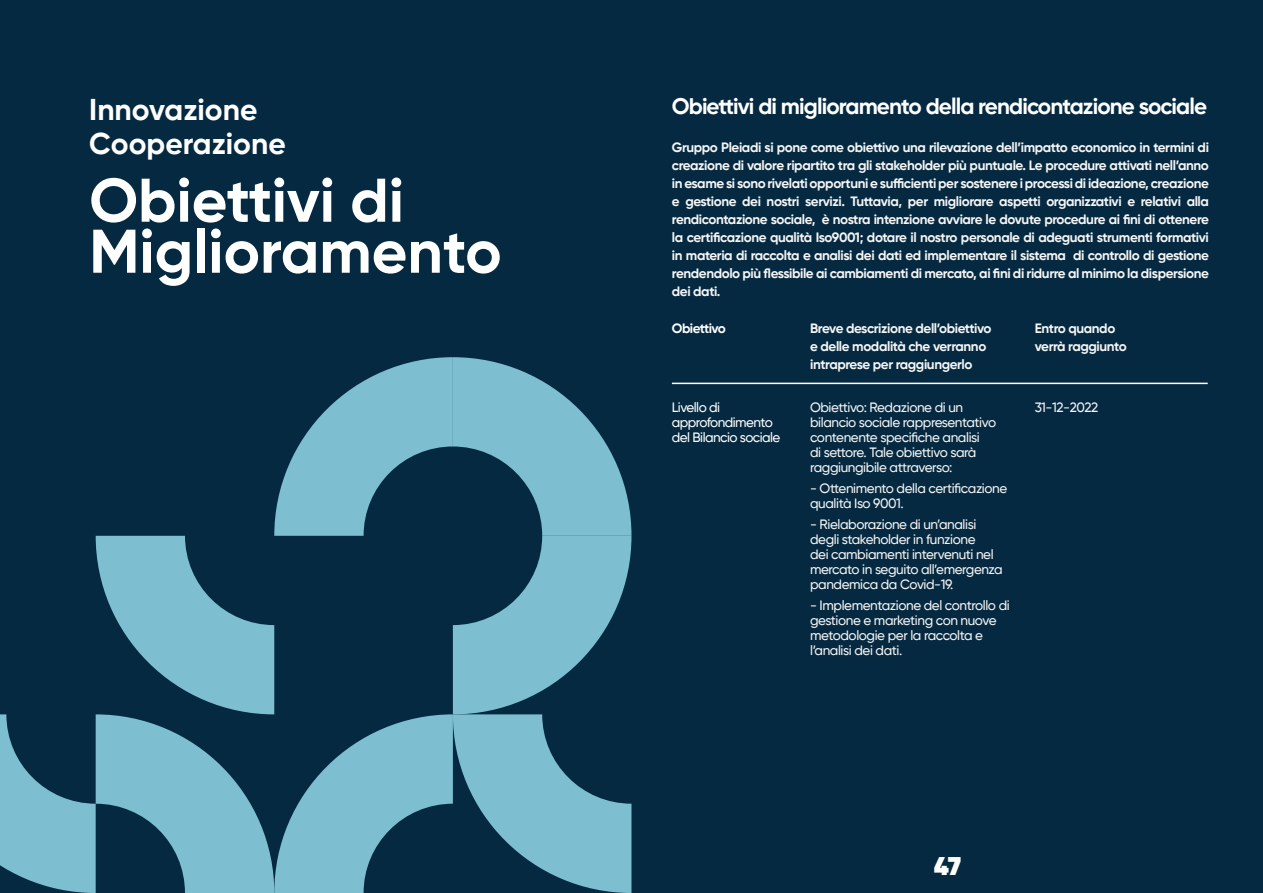
<style>
.page{position:relative;width:1263px;height:893px;background:#052940}
.page>*{position:absolute;margin:0;border:0;box-sizing:border-box;transform-origin:0 0}
.t1{font:700 61.5px "Gilroy";color:#fff}
.t2{font:700 30px "Gilroy";color:#fff}
.t3{font:800 25.5px "Gilroy";color:#fff}
.t4{font:700 22.5px "Gilroy";letter-spacing:-.04em;color:#fff}
.t5{font:700 13.5px/18px "Gilroy";letter-spacing:-.03em;color:#f5f5f5;text-align:justify}
.t6{font:500 13.5px/15px "Gilroy";letter-spacing:-.03em;color:#f5f5f5}
.t7{font:500 13.5px/15px "Gilroy";letter-spacing:-.04em;color:#fff}
.t8{font:700 13.5px "Gilroy";letter-spacing:-.045em;color:#fff}
</style>
<div class="page">
<svg style="left:0;top:357px;width:631px;height:536px"></svg>
<hr style="left:672px;top:383px;width:536px;height:1px;background:#fff">
<p class="t2" style="left:89px;top:90px;width:170px">Innovazione</p>
<p class="t2" style="left:89px;top:125px;width:198px">Cooperazione</p>
<p class="t1" style="left:89px;top:162px;width:316px">Obiettivi di</p>
<p class="t1" style="left:89px;top:213px;width:414px">Miglioramento</p>
<p class="t4" style="left:672px;top:92px;width:537px">Obiettivi di miglioramento della rendicontazione sociale</p>
<p class="t5" style="left:672px;top:138px;width:539px">Gruppo Pleiadi si pone come obiettivo una rilevazione dell’impatto economico in termini di creazione di valore ripartito tra gli stakeholder più puntuale. Le procedure attivati nell’anno in esame si sono rivelati opportuni e sufficienti per sostenere i processi di ideazione, creazione e gestione dei nostri servizi. Tuttavia, per migliorare aspetti organizzativi e relativi alla rendicontazione sociale, è nostra intenzione avviare le dovute procedure ai fini di ottenere la certificazione qualità Iso9001; dotare il nostro personale di adeguati strumenti formativi in materia di raccolta e analisi dei dati ed implementare il sistema di controllo di gestione rendendolo più flessibile ai cambiamenti di mercato, ai fini di ridurre al minimo la dispersione dei dati.</p>
<p class="t8" style="left:672px;top:320px;width:55px">Obiettivo</p>
<p class="t7" style="left:672px;top:400px;width:50px">Livello di</p>
<p class="t7" style="left:672px;top:415px;width:110px">approfondimento del Bilancio sociale</p>
<p class="t5" style="left:810px;top:319px;width:183px;text-align:left">Breve descrizione dell’obiettivo e delle modalità che verranno intraprese per raggiungerlo</p>
<p class="t6" style="left:810px;top:400px;width:188px">Obiettivo: Redazione di un bilancio sociale rappresentativo contenente specifiche analisi<br>di settore. Tale obiettivo sarà raggiungibile attraverso:</p>
<p class="t6" style="left:810px;top:481px;width:199px">- Ottenimento della certificazione qualità Iso 9001.</p>
<p class="t6" style="left:810px;top:517px;width:194px">- Rielaborazione di un’analisi degli stakeholder in funzione<br>dei cambiamenti intervenuti nel mercato in seguito all’emergenza pandemica da Covid-19.</p>
<p class="t6" style="left:810px;top:598px;width:201px">- Implementazione del controllo di gestione e marketing con nuove</p>
<p class="t6" style="left:810px;top:628px;width:175px">metodologie per la raccolta e l’analisi dei dati.</p>
<p class="t5" style="left:1035px;top:319px;width:82px">Entro quando</p>
<p class="t5" style="left:1035px;top:337px;width:94px">verrà raggiunto</p>
<p class="t6" style="left:1035px;top:400px;width:65px">31-12-2022</p>
<p class="t3" style="left:934px;top:849px;width:28px">47</p>
</div>
